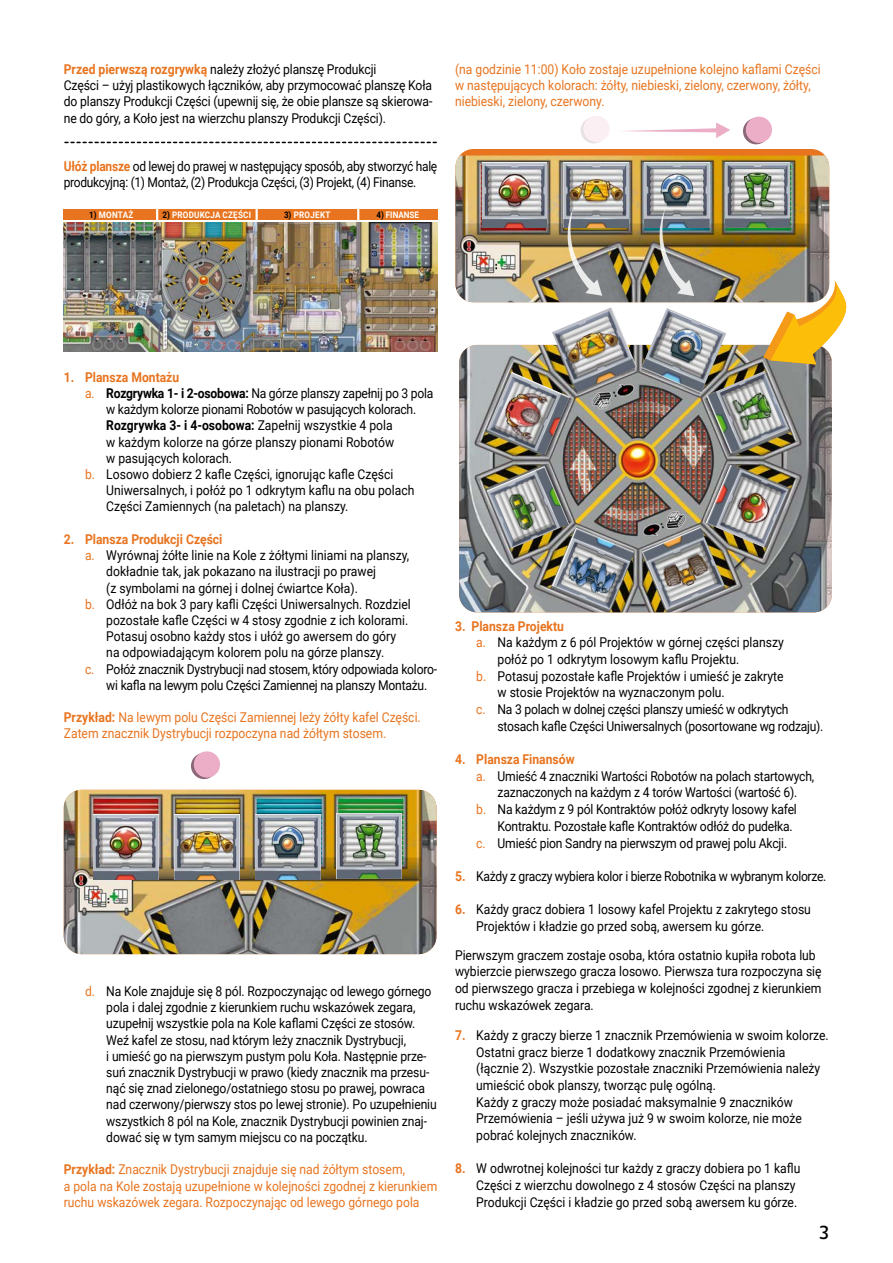
<style>
.page{position:relative;width:893px;height:1263px;background:#fff}
.page>*{position:absolute;margin:0;border:0;box-sizing:border-box;transform-origin:0 0}
.t1{font:18px "Hermes";color:#000}
.t2{font:13.5px/16.2px "Roboto";letter-spacing:-.01em;color:#000;scale:.9 1}
.t3{font:13.5px/16.2px "Roboto";color:#e8741f;scale:.9 1}
.t4{font:13.5px/16.2px "Roboto";letter-spacing:-.01em;color:#000;scale:.89 1}
.t5{font:700 13.5px "Roboto";color:#e8741f;scale:.9 1}
.t6{font:700 9px "Roboto";letter-spacing:.025em;color:#fff;scale:.9 1}
.t7{font:700 9px "Roboto";color:#fff;scale:.9 1}
.s1{font-weight:700;color:#e8741f}
.s2{color:#000}
.s3{color:#e8741f}
.s4{font-weight:700}
</style>
<div class="page">
<img style="left:64px;top:790px;width:373px;height:164px">
<img style="left:256px;top:815px;width:64px;height:65px">
<img style="left:94px;top:815px;width:64px;height:65px">
<img style="left:175px;top:815px;width:64px;height:65px">
<img style="left:337px;top:814px;width:64px;height:65px">
<div style="left:455px;top:149px;width:374px;height:153px;background:#e8741f;border-radius:18px"></div>
<img style="left:455px;top:155px;width:374px;height:147px">
<img style="left:644px;top:163px;width:65px;height:65px">
<img style="left:482px;top:163px;width:65px;height:65px">
<img style="left:564px;top:163px;width:65px;height:65px">
<img style="left:725px;top:163px;width:65px;height:65px">
<img style="left:459px;top:345px;width:373px;height:267px">
<img style="left:487px;top:372px;width:83px;height:83px">
<img style="left:642px;top:527px;width:82px;height:83px">
<svg style="left:763px;top:280px;width:84px;height:84px"></svg>
<img style="left:553px;top:208px;width:49px;height:88px">
<img style="left:645px;top:209px;width:49px;height:87px">
<svg style="left:65px;top:142px;width:371px;height:1px"></svg>
<img style="left:487px;top:466px;width:82px;height:83px">
<img style="left:552px;top:528px;width:82px;height:82px">
<svg style="left:191px;top:753px;width:26px;height:26px"></svg>
<div style="left:194px;top:751px;width:26px;height:27px;background:#ecaec7;border-radius:50%"></div>
<svg style="left:743px;top:118px;width:26px;height:26px"></svg>
<div style="left:746px;top:117px;width:26px;height:26px;background:#ecaec7;border-radius:50%"></div>
<div style="left:64px;top:209px;width:95px;height:10px;background:#e8741f"></div>
<div style="left:257px;top:209px;width:101px;height:10px;background:#e8741f"></div>
<div style="left:358px;top:209px;width:79px;height:10px;background:#e8741f"></div>
<svg style="left:357px;top:209px;width:2px;height:11px"></svg>
<img style="left:64px;top:222px;width:373px;height:129px">
<div style="left:157px;top:209px;width:100px;height:10px;background:#e8741f"></div>
<svg style="left:156px;top:209px;width:4px;height:11px"></svg>
<svg style="left:256px;top:209px;width:2px;height:11px"></svg>
<svg style="left:622px;top:122px;width:108px;height:16px"></svg>
<div style="left:581px;top:117px;width:26px;height:26px;background:#e8e1e4;border-radius:50%"></div>
<div style="left:583px;top:116px;width:27px;height:26px;background:#fbeff4;border-radius:50%"></div>
<img style="left:641px;top:308px;width:85px;height:85px">
<img style="left:552px;top:307px;width:85px;height:85px">
<img style="left:706px;top:371px;width:83px;height:82px">
<img style="left:706px;top:465px;width:82px;height:82px">
<p class="t2" style="left:64px;top:61px;width:411px"><span class="s1">Przed pierwszą rozgrywką</span> należy złożyć planszę Produkcji<br>Części – użyj plastikowych łączników, aby przymocować planszę Koła do planszy Produkcji Części (upewnij się, że obie plansze są skierowa&shy;ne do góry, a Koło jest na wierzchu planszy Produkcji Części).</p>
<p class="t4" style="left:64px;top:158px;width:421px"><span class="s1">Ułóż plansze</span> od lewej do prawej w następujący sposób, aby stworzyć halę produkcyjną: (1) Montaż, (2) Produkcja Części, (3) Projekt, (4) Finanse.</p>
<p class="t6" style="left:89px;top:208px;width:51px"><span class="s2">1)</span> MONTAŻ</p>
<p class="t6" style="left:163px;top:208px;width:100px"><span class="s2">2)</span> PRODUKCJA CZĘŚCI</p>
<p class="t6" style="left:284px;top:208px;width:53px"><span class="s2">3)</span> PROJEKT</p>
<p class="t7" style="left:376px;top:208px;width:49px"><span class="s2">4)</span> FINANSE</p>
<p class="t3" style="left:455px;top:61px;width:408px">(na godzinie 11:00) Koło zostaje uzupełnione kolejno kaflami Części w następujących kolorach: żółty, niebieski, zielony, czerwony, żółty, niebieski, zielony, czerwony.</p>
<p class="t5" style="left:64px;top:367px;width:130px">1. Plansza Montażu</p>
<p class="t2" style="left:85px;top:385px;width:389px;text-align:center"><span class="s3">a.</span> <span class="s4">Rozgrywka 1- i 2-osobowa:</span> Na górze planszy zapełnij po 3 pola w każdym kolorze pionami Robotów w pasujących kolorach.</p>
<p class="t2" style="left:106px;top:417px;width:321px;text-align:justify"><span class="s4">Rozgrywka 3- i 4-osobowa:</span> Zapełnij wszystkie 4 pola w każdym kolorze na górze planszy pionami Robotów w pasujących kolorach.</p>
<p class="t2" style="left:106px;top:466px;width:344px;text-indent:-21px"><span class="s3">b.</span> Losowo dobierz 2 kafle Części, ignorując kafle Części<br>Uniwersalnych, i połóż po 1 odkrytym kaflu na obu polach<br>Części Zamiennych (na paletach) na planszy.</p>
<p class="t5" style="left:64px;top:530px;width:178px">2. Plansza Produkcji Części</p>
<p class="t2" style="left:106px;top:547px;width:338px;text-indent:-21px"><span class="s3">a.</span> Wyrównaj żółte linie na Kole z żółtymi liniami na planszy, dokładnie tak, jak pokazano na ilustracji po prawej<br>(z symbolami na górnej i dolnej ćwiartce Koła).</p>
<p class="t2" style="left:106px;top:595px;width:340px;text-indent:-21px"><span class="s3">b.</span> Odłóż na bok 3 pary kafli Części Uniwersalnych. Rozdziel pozostałe kafle Części w 4 stosy zgodnie z ich kolorami.<br>Potasuj osobno każdy stos i ułóż go awersem do góry na odpowiadającym kolorem polu na górze planszy.</p>
<p class="t2" style="left:106px;top:660px;width:369px;text-indent:-21px"><span class="s3">c.</span> Połóż znacznik Dystrybucji nad stosem, który odpowiada koloro&shy;wi kafla na lewym polu Części Zamiennej na planszy Montażu.</p>
<p class="t3" style="left:64px;top:709px;width:398px"><span class="s4">Przykład:</span> Na lewym polu Części Zamiennej leży żółty kafel Części.<br>Zatem znacznik Dystrybucji rozpoczyna nad żółtym stosem.</p>
<p class="t2" style="left:106px;top:983px;width:369px;text-indent:-21px"><span class="s3">d.</span> Na Kole znajduje się 8 pól. Rozpoczynając od lewego górnego pola i dalej zgodnie z kierunkiem ruchu wskazówek zegara, uzupełnij wszystkie pola na Kole kaflami Części ze stosów.<br>Weź kafel ze stosu, nad którym leży znacznik Dystrybucji,<br>i umieść go na pierwszym pustym polu Koła. Następnie prze&shy;suń znacznik Dystrybucji w prawo (kiedy znacznik ma przesu&shy;nąć się znad zielonego/ostatniego stosu po prawej, powraca nad czerwony/pierwszy stos po lewej stronie). Po uzupełnieniu wszystkich 8 pól na Kole, znacznik Dystrybucji powinien znaj&shy;dować się w tym samym miejscu co na początku.</p>
<p class="t3" style="left:64px;top:1161px;width:417px"><span class="s4">Przykład:</span> Znacznik Dystrybucji znajduje się nad żółtym stosem,<br>a pola na Kole zostają uzupełnione w kolejności zgodnej z kierunkiem ruchu wskazówek zegara. Rozpoczynając od lewego górnego pola</p>
<p class="t5" style="left:455px;top:616px;width:123px">3. Plansza Projektu</p>
<p class="t2" style="left:498px;top:634px;width:320px;line-height:16.6px;text-indent:-21px"><span class="s3">a.</span> Na każdym z 6 pól Projektów w górnej części planszy połóż po 1 odkrytym losowym kaflu Projektu.</p>
<p class="t2" style="left:498px;top:667px;width:319px;line-height:16.6px;text-indent:-21px"><span class="s3">b.</span> Potasuj pozostałe kafle Projektów i umieść je zakryte w stosie Projektów na wyznaczonym polu.</p>
<p class="t2" style="left:498px;top:700px;width:364px;line-height:16.6px;text-indent:-21px"><span class="s3">c.</span> Na 3 polach w dolnej części planszy umieść w odkrytych stosach kafle Części Uniwersalnych (posortowane wg rodzaju).</p>
<p class="t5" style="left:455px;top:750px;width:134px">4. Plansza Finansów</p>
<p class="t2" style="left:476px;top:767px;width:377px;line-height:16.6px;text-align:center"><span class="s3">a.</span> Umieść 4 znaczniki Wartości Robotów na polach startowych, zaznaczonych na każdym z 4 torów Wartości (wartość 6).</p>
<p class="t2" style="left:476px;top:800px;width:358px;line-height:16.6px;text-align:right"><span class="s3">b.</span> Na każdym z 9 pól Kontraktów połóż odkryty losowy kafel<br>Kontraktu. Pozostałe kafle Kontraktów odłóż do pudełka.</p>
<p class="t2" style="left:476px;top:834px;width:347px"><span class="s3">c.</span> Umieść pion Sandry na pierwszym od prawej polu Akcji.</p>
<p class="t2" style="left:455px;top:867px;width:414px"><span class="s1">5.</span> Każdy z graczy wybiera kolor i bierze Robotnika w wybranym kolorze.</p>
<p class="t2" style="left:476px;top:901px;width:373px;line-height:16.6px;text-indent:-21px"><span class="s1">6.</span> Każdy gracz dobiera 1 losowy kafel Projektu z zakrytego stosu<br>Projektów i kładzie go przed sobą, awersem ku górze.</p>
<p class="t2" style="left:455px;top:946px;width:409px;line-height:16.6px">Pierwszym graczem zostaje osoba, która ostatnio kupiła robota lub wybierzcie pierwszego gracza losowo. Pierwsza tura rozpoczyna się od pierwszego gracza i przebiega w kolejności zgodnej z kierunkiem ruchu wskazówek zegara.</p>
<p class="t2" style="left:476px;top:1026px;width:393px;line-height:16.6px;text-indent:-21px"><span class="s1">7.</span> Każdy z graczy bierze 1 znacznik Przemówienia w swoim kolorze.<br>Ostatni gracz bierze 1 dodatkowy znacznik Przemówienia (łącznie 2). Wszystkie pozostałe znaczniki Przemówienia należy umieścić obok planszy, tworząc pulę ogólną.</p>
<p class="t2" style="left:476px;top:1093px;width:363px;line-height:16.6px">Każdy z graczy może posiadać maksymalnie 9 znaczników<br>Przemówienia – jeśli używa już 9 w swoim kolorze, nie może pobrać kolejnych znaczników.</p>
<p class="t2" style="left:476px;top:1160px;width:362px;line-height:16.6px;text-indent:-21px"><span class="s1">8.</span> W odwrotnej kolejności tur każdy z graczy dobiera po 1 kaflu<br>Części z wierzchu dowolnego z 4 stosów Części na planszy<br>Produkcji Części i kładzie go przed sobą awersem ku górze.</p>
<h1 class="t1" style="left:819px;top:1220px;width:11px">3</h1>
</div>
